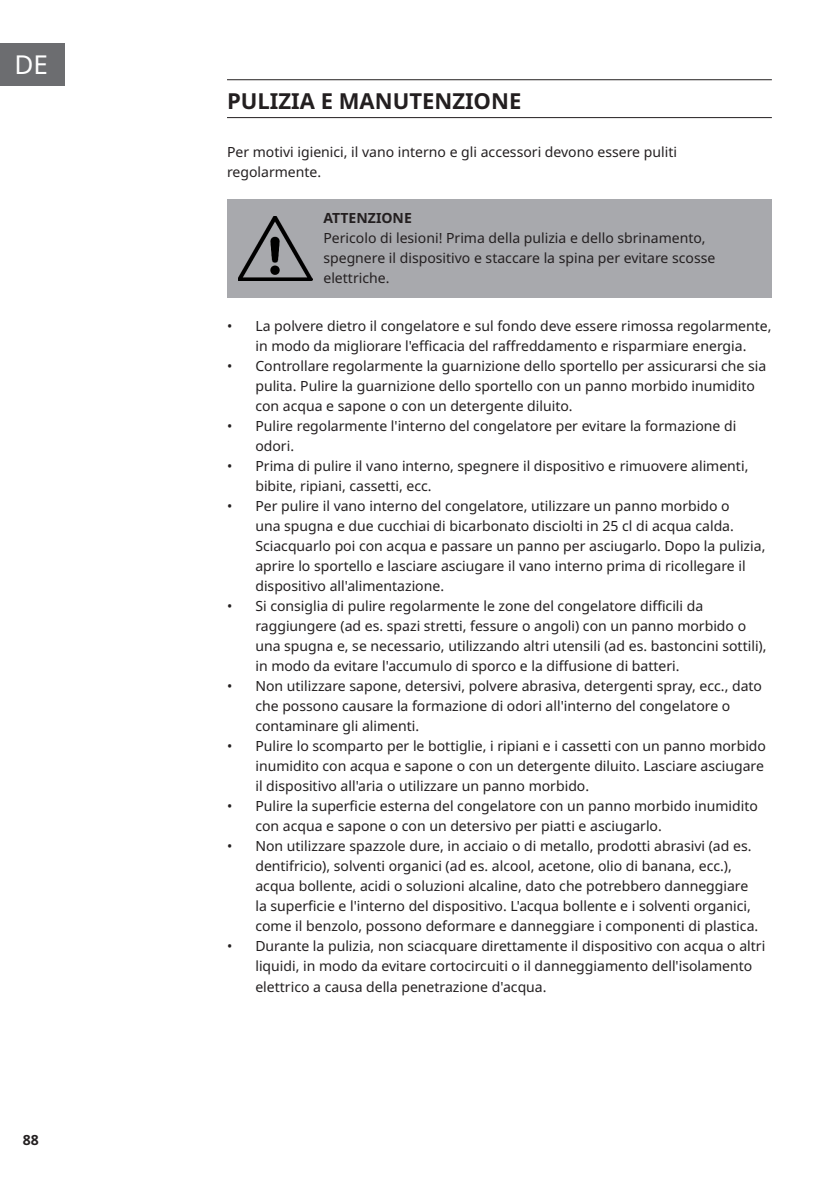
<style>
.page{position:relative;width:840px;height:1191px;background:#fff}
.page>*{position:absolute;margin:0;border:0;box-sizing:border-box;transform-origin:0 0}
.t1{font:26px "Noto Sans";color:#fff}
.t2{font:700 22px "Noto Sans";color:#231f20}
.t3{font:14px/20px "Noto Sans";color:#231f20}
.t4{font:700 14px "Noto Sans";color:#231f20}
</style>
<div class="page">
<div style="left:0;top:43px;width:65px;height:42px;background:#6c6d70"></div>
<hr style="left:227px;top:79px;width:544px;height:1px;background:#231f20">
<hr style="left:227px;top:117px;width:544px;height:1px;background:#231f20">
<div style="left:227px;top:199px;width:544px;height:99px;background:#a8a9ad"></div>
<img style="left:238px;top:216px;width:74px;height:65px">
<h1 class="t1" style="left:14px;top:46px;width:35px">DE</h1>
<p class="t4" style="left:23px;top:1130px;width:18px">88</p>
<h2 class="t2" style="left:227px;top:85px;width:296px">PULIZIA E MANUTENZIONE</h2>
<p class="t3" style="left:227px;top:142px;width:451px">Per motivi igienici, il vano interno e gli accessori devono essere puliti regolarmente.</p>
<p class="t4" style="left:323px;top:208px;width:90px">ATTENZIONE</p>
<p class="t3" style="left:323px;top:228px;width:393px">Pericolo di lesioni! Prima della pulizia e dello sbrinamento, spegnere il dispositivo e staccare la spina per evitare scosse elettriche.</p>
<p class="t3" style="left:227px;top:316px;width:545px;text-align:center">• La polvere dietro il congelatore e sul fondo deve essere rimossa regolarmente, in modo da migliorare l'efficacia del raffreddamento e risparmiare energia.</p>
<p class="t3" style="left:255px;top:356px;width:512px;text-indent:-28px">• Controllare regolarmente la guarnizione dello sportello per assicurarsi che sia pulita. Pulire la guarnizione dello sportello con un panno morbido inumidito con acqua e sapone o con un detergente diluito.</p>
<p class="t3" style="left:255px;top:416px;width:482px;text-indent:-28px">• Pulire regolarmente l'interno del congelatore per evitare la formazione di odori.</p>
<p class="t3" style="left:255px;top:456px;width:494px;text-indent:-28px">• Prima di pulire il vano interno, spegnere il dispositivo e rimuovere alimenti, bibite, ripiani, cassetti, ecc.</p>
<p class="t3" style="left:255px;top:496px;width:511px;text-indent:-28px">• Per pulire il vano interno del congelatore, utilizzare un panno morbido o<br>una spugna e due cucchiai di bicarbonato disciolti in 25 cl di acqua calda.<br>Sciacquarlo poi con acqua e passare un panno per asciugarlo. Dopo la pulizia, aprire lo sportello e lasciare asciugare il vano interno prima di ricollegare il dispositivo all'alimentazione.</p>
<p class="t3" style="left:255px;top:596px;width:512px;text-indent:-28px">• Si consiglia di pulire regolarmente le zone del congelatore difficili da raggiungere (ad es. spazi stretti, fessure o angoli) con un panno morbido o una spugna e, se necessario, utilizzando altri utensili (ad es. bastoncini sottili), in modo da evitare l'accumulo di sporco e la diffusione di batteri.</p>
<p class="t3" style="left:255px;top:676px;width:508px;text-indent:-28px">• Non utilizzare sapone, detersivi, polvere abrasiva, detergenti spray, ecc., dato che possono causare la formazione di odori all'interno del congelatore o contaminare gli alimenti.</p>
<p class="t3" style="left:255px;top:736px;width:512px;text-indent:-28px">• Pulire lo scomparto per le bottiglie, i ripiani e i cassetti con un panno morbido inumidito con acqua e sapone o con un detergente diluito. Lasciare asciugare il dispositivo all'aria o utilizzare un panno morbido.</p>
<p class="t3" style="left:255px;top:796px;width:503px;text-indent:-28px">• Pulire la superficie esterna del congelatore con un panno morbido inumidito con acqua e sapone o con un detersivo per piatti e asciugarlo.</p>
<p class="t3" style="left:255px;top:836px;width:504px;text-indent:-28px">• Non utilizzare spazzole dure, in acciaio o di metallo, prodotti abrasivi (ad es. dentifricio), solventi organici (ad es. alcool, acetone, olio di banana, ecc.), acqua bollente, acidi o soluzioni alcaline, dato che potrebbero danneggiare la superficie e l'interno del dispositivo. L'acqua bollente e i solventi organici, come il benzolo, possono deformare e danneggiare i componenti di plastica.</p>
<p class="t3" style="left:255px;top:936px;width:511px;text-indent:-28px">• Durante la pulizia, non sciacquare direttamente il dispositivo con acqua o altri liquidi, in modo da evitare cortocircuiti o il danneggiamento dell'isolamento elettrico a causa della penetrazione d'acqua.</p>
</div>
